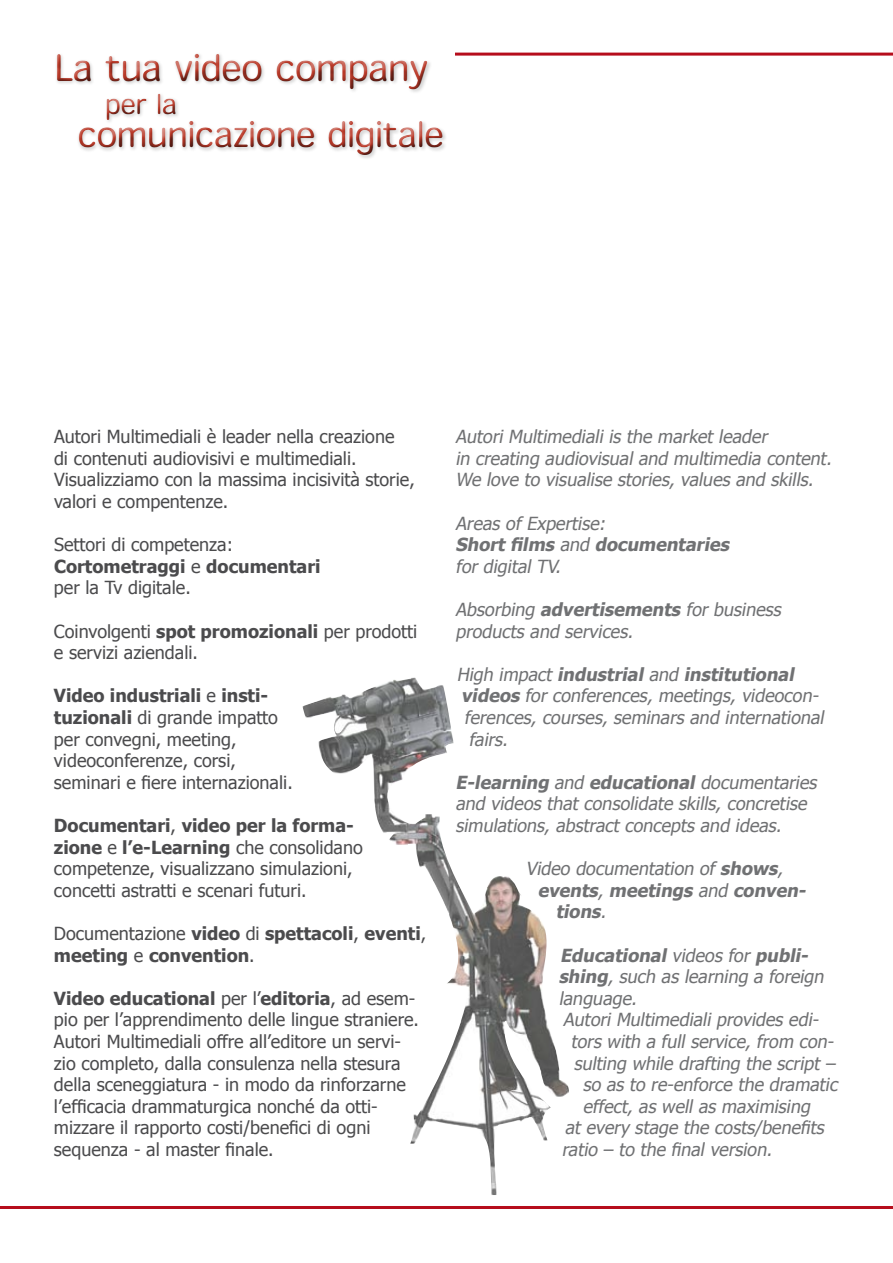
<style>
.page{position:relative;width:893px;height:1263px;background:#fff}
.page>*{position:absolute;margin:0;border:0;box-sizing:border-box;transform-origin:0 0}
.t1{font:36px "Heisei Maru Go Std W4";letter-spacing:-.025em;color:#ba3a29}
.t2{font:34.5px "Heisei Maru Go Std W4";letter-spacing:-.025em;color:#ba3a29}
.t3{font:27px "Heisei Maru Go Std W4";color:#ba3a29}
.t4{font:18px/21.6px "Tahoma";color:#4b4b4d}
.t5{font:italic 18px/21.6px "Tahoma";color:#707173}
.t6{font:italic 700 18px "Tahoma";color:#707173}
.t7{font:700 18px/21.6px "Tahoma";color:#4b4b4d}
.s1{font-weight:700}
.s2{font-weight:400}
</style>
<div class="page">
<hr style="left:455px;top:53px;width:438px;height:3px;background:#b60d1c">
<img style="left:302px;top:677px;width:267px;height:518px">
<hr style="left:0;top:1206px;width:893px;height:3px;background:#b60d1c">
<div style="left:55px;top:52px;width:544px;height:164px;background:#fff"></div>
<div style="left:48px;top:43px;width:535px;height:155px;background:#000;opacity:.75"></div>
<h1 class="t1" style="left:54px;top:43px;width:376px">La tua video company</h1>
<h3 class="t3" style="left:105px;top:86px;width:74px">per la</h3>
<h2 class="t2" style="left:77px;top:111px;width:368px">comunicazione digitale</h2>
<p class="t4" style="left:54px;top:425px;width:362px">Autori Multimediali è leader nella creazione<br>di contenuti audiovisivi e multimediali.<br>Visualizziamo con la massima incisività storie, valori e compentenze.</p>
<p class="t4" style="left:54px;top:533px;width:268px">Settori di competenza:<br><span class="s1">Cortometraggi</span> e <span class="s1">documentari </span>per la Tv digitale.</p>
<p class="t4" style="left:54px;top:619px;width:365px">Coinvolgenti <span class="s1">spot promozionali</span> per prodotti e servizi aziendali.</p>
<p class="t4" style="left:54px;top:684px;width:240px"><span class="s1">Video industriali</span> e <span class="s1">insti&shy;tuzionali</span> di grande impatto per convegni, meeting, videoconferenze, corsi, seminari e fiere internazionali.</p>
<p class="t4" style="left:54px;top:814px;width:310px"><span class="s1">Documentari</span>, <span class="s1">video per la forma&shy;zione</span> e <span class="s1">l’e-Learning</span> che consolidano competenze, visualizzano simulazioni, concetti astratti e scenari futuri.</p>
<p class="t7" style="left:54px;top:921px;width:374px"><span class="s2">Documentazione</span> video <span class="s2">di</span> spettacoli<span class="s2">,</span> eventi<span class="s2">, </span>meeting <span class="s2">e</span> convention<span class="s2">.</span></p>
<p class="t4" style="left:54px;top:986px;width:367px"><span class="s1">Video educational</span> per l’<span class="s1">editoria</span>, ad esem&shy;pio per l’apprendimento delle lingue straniere.<br>Autori Multimediali offre all’editore un servi&shy;zio completo, dalla consulenza nella stesura della sceneggiatura - in modo da rinforzarne l’efficacia drammaturgica nonché da otti&shy;mizzare il rapporto costi/benefici di ogni sequenza - al master finale.</p>
<p class="t5" style="left:455px;top:425px;width:381px">Autori Multimediali is the market leader<br>in creating audiovisual and multimedia content.<br>We love to visualise stories, values and skills.</p>
<p class="t5" style="left:455px;top:511px;width:279px">Areas of Expertise:<br><span class="s1">Short films</span> and <span class="s1">documentaries </span>for digital TV.</p>
<p class="t5" style="left:455px;top:598px;width:331px">Absorbing <span class="s1">advertisements</span> for business products and services.</p>
<p class="t6" style="left:457px;top:662px;width:343px"><span class="s2">High impact</span> industrial <span class="s2">and</span> institutional</p>
<p class="t5" style="left:461px;top:684px;width:362px"><span class="s1">videos</span> for conferences, meetings, videocon-</p>
<p class="t5" style="left:464px;top:706px;width:365px">ferences, courses, seminars and international</p>
<p class="t5" style="left:469px;top:727px;width:44px">fairs.</p>
<p class="t5" style="left:455px;top:770px;width:367px"><span class="s1">E-learning</span> and <span class="s1">educational</span> documentaries and videos that consolidate skills, concretise simulations, abstract concepts and ideas.</p>
<p class="t5" style="left:526px;top:857px;width:263px">Video documentation of <span class="s1">shows</span>,</p>
<p class="t6" style="left:538px;top:878px;width:273px">events<span class="s2">,</span> meetings <span class="s2">and</span> conven-</p>
<p class="t6" style="left:556px;top:899px;width:56px">tions<span class="s2">.</span></p>
<p class="t6" style="left:560px;top:942px;width:253px">Educational <span class="s2">videos for</span> publi-</p>
<p class="t5" style="left:559px;top:965px;width:270px"><span class="s1">shing</span>, such as learning a foreign</p>
<p class="t5" style="left:559px;top:986px;width:83px">language.</p>
<p class="t5" style="left:563px;top:1008px;width:261px">Autori Multimediali provides edi-</p>
<p class="t5" style="left:571px;top:1030px;width:268px">tors with a full service, from con-</p>
<p class="t5" style="left:574px;top:1051px;width:267px">sulting while drafting the script –</p>
<p class="t5" style="left:583px;top:1073px;width:260px">so as to re-enforce the dramatic</p>
<p class="t5" style="left:583px;top:1094px;width:233px">effect, as well as maximising</p>
<p class="t5" style="left:565px;top:1116px;width:265px">at every stage the costs/benefits</p>
<p class="t5" style="left:562px;top:1138px;width:216px">ratio – to the final version.</p>
</div>
